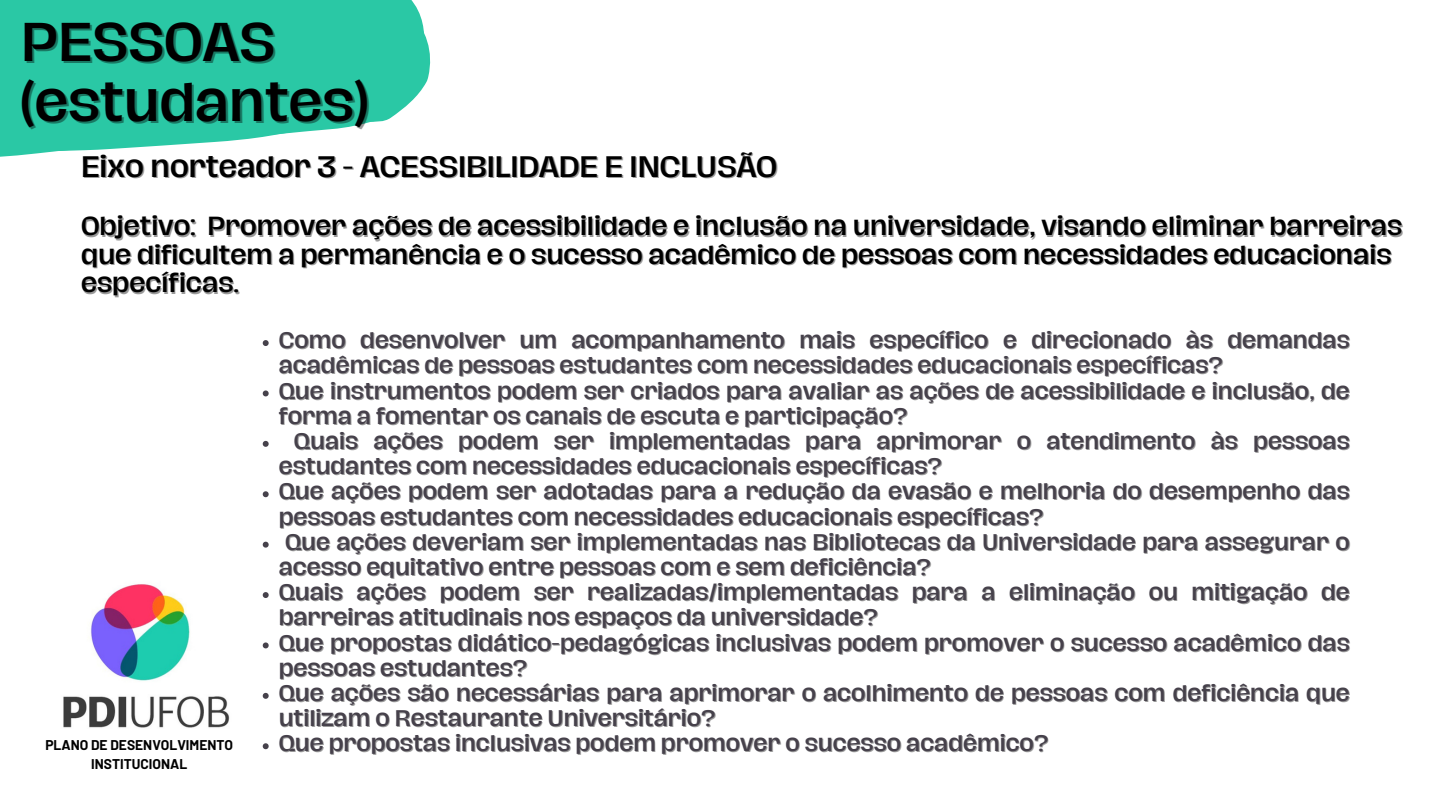
<style>
.page{position:relative;width:1440px;height:810px;background:#fff}
.page>*{position:absolute;margin:0;border:0;box-sizing:border-box;transform-origin:0 0}
.t1{font:500 50px "Hagrid";color:#000}
.t2{font:500 27.2px "Hagrid";color:#000}
.t3{font:500 24px/28.5px "Hagrid";color:#000}
.t4{font:500 20.8px "Hagrid";color:#46414b}
.t5{font:700 13.8px/19.2px "Barlow";color:#000;text-align:center}
</style>
<div class="page">
<svg style="left:0;top:0;width:431px;height:157px;background:#46cfb0"></svg>
<img style="left:63px;top:584px;width:167px;height:144px">
<svg style="left:263px;top:340px;width:6px;height:6px"></svg>
<svg style="left:263px;top:390px;width:6px;height:6px"></svg>
<svg style="left:263px;top:441px;width:6px;height:6px"></svg>
<svg style="left:263px;top:491px;width:6px;height:6px"></svg>
<svg style="left:263px;top:542px;width:6px;height:6px"></svg>
<svg style="left:263px;top:592px;width:6px;height:6px"></svg>
<svg style="left:263px;top:642px;width:6px;height:6px"></svg>
<svg style="left:263px;top:693px;width:6px;height:6px"></svg>
<svg style="left:263px;top:743px;width:6px;height:6px"></svg>
<p class="t1" style="left:21px;top:18px;width:256px">PESSOAS</p>
<h1 class="t1" style="left:21px;top:78px;width:348px">(estudantes)</h1>
<h2 class="t2" style="left:81px;top:154px;width:698px">Eixo norteador 3 - ACESSIBILIDADE E INCLUSÃO</h2>
<p class="t3" style="left:81px;top:213px;width:1323px">Objetivo: Promover ações de acessibilidade e inclusão na universidade, visando eliminar barreiras que dificultem a permanência e o sucesso acadêmico de pessoas com necessidades educacionais específicas.</p>
<h3 class="t5" style="left:45px;top:734px;width:189px">PLANO DE DESENVOLVIMENTO<br>INSTITUCIONAL</h3>
<p class="t4" style="left:279px;top:330px;width:1073px">Como desenvolver um acompanhamento mais específico e direcionado às demandas</p>
<p class="t4" style="left:279px;top:356px;width:946px">acadêmicas de pessoas estudantes com necessidades educacionais específicas?</p>
<p class="t4" style="left:279px;top:381px;width:1073px">Que instrumentos podem ser criados para avaliar as ações de acessibilidade e inclusão, de</p>
<p class="t4" style="left:279px;top:406px;width:630px">forma a fomentar os canais de escuta e participação?</p>
<p class="t4" style="left:294px;top:431px;width:1057px">Quais ações podem ser implementadas para aprimorar o atendimento às pessoas</p>
<p class="t4" style="left:279px;top:456px;width:665px">estudantes com necessidades educacionais específicas?</p>
<p class="t4" style="left:279px;top:482px;width:1073px">Que ações podem ser adotadas para a redução da evasão e melhoria do desempenho das</p>
<p class="t4" style="left:279px;top:507px;width:766px">pessoas estudantes com necessidades educacionais específicas?</p>
<p class="t4" style="left:285px;top:532px;width:1066px">Que ações deveriam ser implementadas nas Bibliotecas da Universidade para assegurar o</p>
<p class="t4" style="left:279px;top:557px;width:654px">acesso equitativo entre pessoas com e sem deficiência?</p>
<p class="t4" style="left:279px;top:582px;width:1073px">Quais ações podem ser realizadas/implementadas para a eliminação ou mitigação de</p>
<p class="t4" style="left:279px;top:608px;width:601px">barreiras atitudinais nos espaços da universidade?</p>
<p class="t4" style="left:279px;top:633px;width:1073px">Que propostas didático-pedagógicas inclusivas podem promover o sucesso acadêmico das</p>
<p class="t4" style="left:279px;top:658px;width:250px">pessoas estudantes?</p>
<p class="t4" style="left:279px;top:683px;width:1073px">Que ações são necessárias para aprimorar o acolhimento de pessoas com deficiência que</p>
<p class="t4" style="left:279px;top:708px;width:438px">utilizam o Restaurante Universitário?</p>
<p class="t4" style="left:279px;top:734px;width:771px">Que propostas inclusivas podem promover o sucesso acadêmico?</p>
</div>
